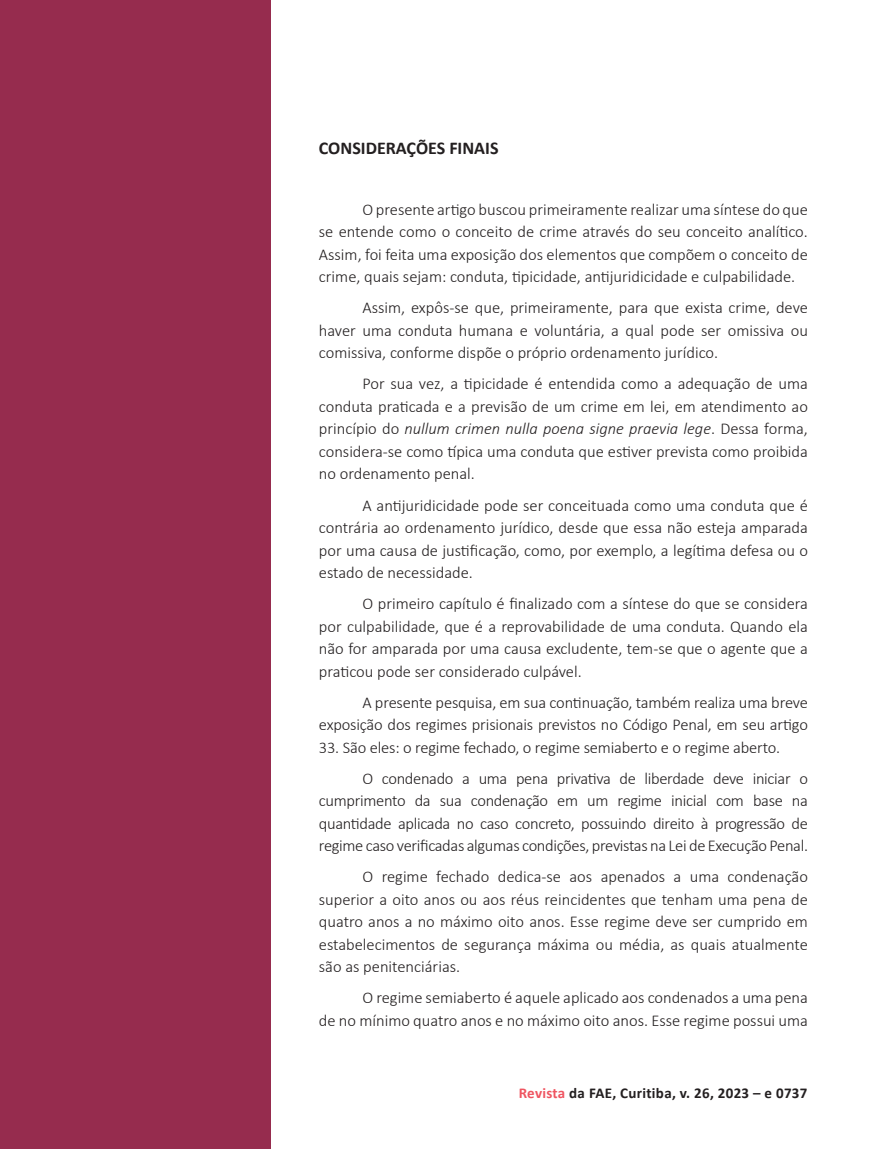
<style>
.page{position:relative;width:893px;height:1149px;background:#fff}
.page>*{position:absolute;margin:0;border:0;box-sizing:border-box;transform-origin:0 0}
.T1_copy{font:700 18px "Calibri";color:#231f20}
.Texto_PN{font:300 16.5px/22.5px "Calibri";color:#231f20;text-align:justify}
.t1{font:700 15px "Calibri";letter-spacing:.02em;color:#231f20}
.s1{font-style:italic}
.s2{color:#ef5561}
</style>
<div class="page">
<div style="left:0;top:0;width:270px;height:1148px;background:#962c4e"></div>
<p class="T1_copy" style="left:319px;top:135px;width:181px">CONSIDERAÇÕES FINAIS</p>
<p class="Texto_PN" style="left:319px;top:198px;width:490px;text-indent:44px">O presente artigo buscou primeiramente realizar uma síntese do que se entende como o conceito de crime através do seu conceito analítico.<br>Assim, foi feita uma exposição dos elementos que compõem o conceito de crime, quais sejam: conduta, tipicidade, antijuridicidade e culpabilidade.</p>
<p class="Texto_PN" style="left:319px;top:296px;width:490px;text-indent:44px">Assim, expôs-se que, primeiramente, para que exista crime, deve haver uma conduta humana e voluntária, a qual pode ser omissiva ou comissiva, conforme dispõe o próprio ordenamento jurídico.</p>
<p class="Texto_PN" style="left:319px;top:372px;width:490px;text-indent:44px">Por sua vez, a tipicidade é entendida como a adequação de uma conduta praticada e a previsão de um crime em lei, em atendimento ao princípio do <span class="s1">nullum crimen nulla poena signe praevia lege</span>. Dessa forma, considera-se como típica uma conduta que estiver prevista como proibida no ordenamento penal.</p>
<p class="Texto_PN" style="left:319px;top:493px;width:490px;text-indent:44px">A antijuridicidade pode ser conceituada como uma conduta que é contrária ao ordenamento jurídico, desde que essa não esteja amparada por uma causa de justificação, como, por exemplo, a legítima defesa ou o estado de necessidade.</p>
<p class="Texto_PN" style="left:319px;top:592px;width:490px;text-indent:44px">O primeiro capítulo é finalizado com a síntese do que se considera por culpabilidade, que é a reprovabilidade de uma conduta. Quando ela não for amparada por uma causa excludente, tem-se que o agente que a praticou pode ser considerado culpável.</p>
<p class="Texto_PN" style="left:319px;top:690px;width:491px;text-align:right">A presente pesquisa, em sua continuação, também realiza uma breve exposição dos regimes prisionais previstos no Código Penal, em seu artigo</p>
<p class="Texto_PN" style="left:319px;top:735px;width:463px">33. São eles: o regime fechado, o regime semiaberto e o regime aberto.</p>
<p class="Texto_PN" style="left:319px;top:766px;width:491px;text-indent:44px">O condenado a uma pena privativa de liberdade deve iniciar o cumprimento da sua condenação em um regime inicial com base na quantidade aplicada no caso concreto, possuindo direito à progressão de regime caso verificadas algumas condições, previstas na Lei de Execução Penal.</p>
<p class="Texto_PN" style="left:319px;top:865px;width:490px;text-indent:44px">O regime fechado dedica-se aos apenados a uma condenação superior a oito anos ou aos réus reincidentes que tenham uma pena de quatro anos a no máximo oito anos. Esse regime deve ser cumprido em estabelecimentos de segurança máxima ou média, as quais atualmente são as penitenciárias.</p>
<p class="Texto_PN" style="left:319px;top:986px;width:490px;text-align:right">O regime semiaberto é aquele aplicado aos condenados a uma pena<br>de no mínimo quatro anos e no máximo oito anos. Esse regime possui uma</p>
<p class="t1" style="left:519px;top:1081px;width:290px"><span class="s2">Revista</span> da FAE, Curitiba, v. 26, 2023 – e 0737</p>
</div>
